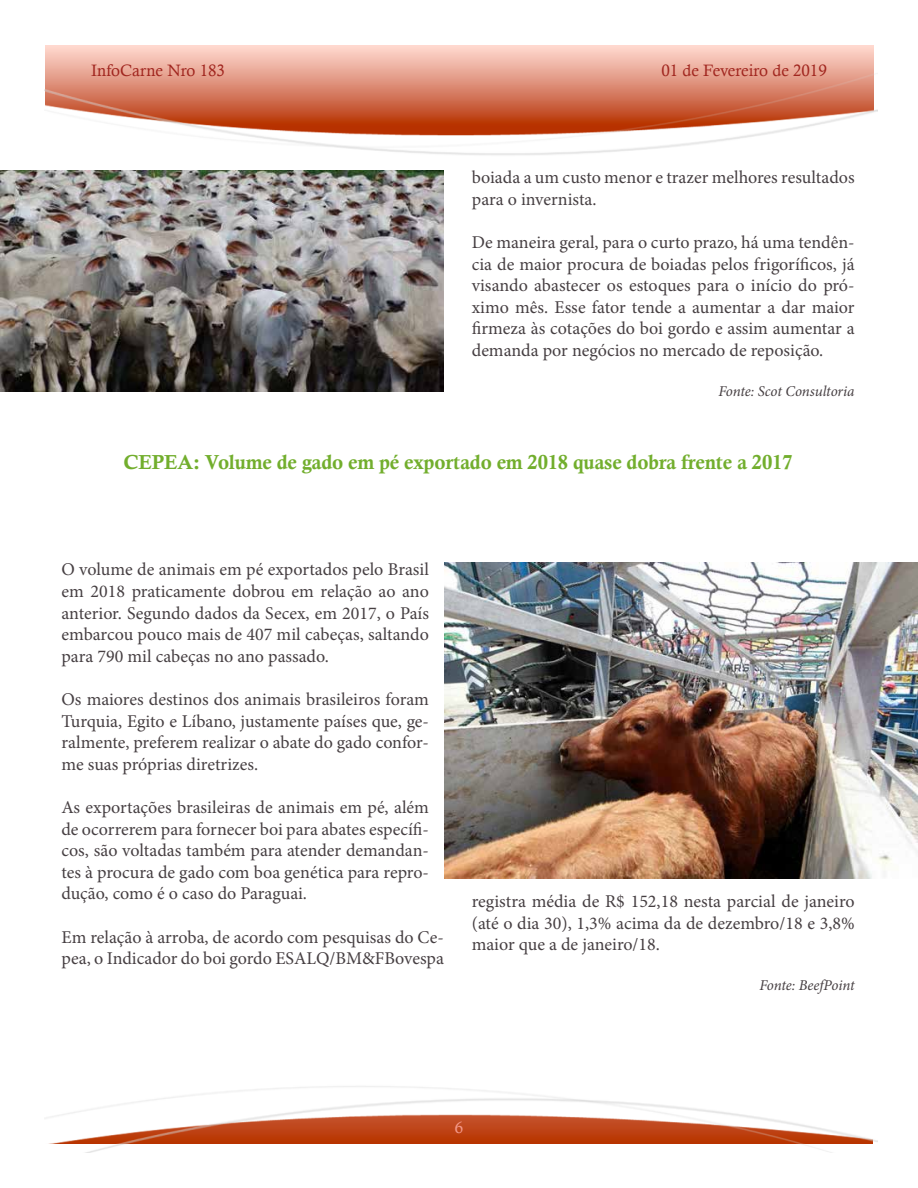
<style>
.page{position:relative;width:918px;height:1188px;background:#fff}
.page>*{position:absolute;margin:0;border:0;box-sizing:border-box;transform-origin:0 0}
.t1{font:20.25px "Calis MT Bol";letter-spacing:-.01em;color:#72ae2d}
.t2{font:18px/21.6px "Minion Pro";color:#463f42;text-align:justify}
.t3{font:16.5px "Calisto";color:#a1261f}
.t4{font:16.5px "Calisto";color:#f39889}
.t5{font:italic 15px "Minion Pro";letter-spacing:-.01em;color:#463f42}
</style>
<div class="page">
<img style="left:44px;top:45px;width:834px;height:1107px">
<img style="left:0;top:170px;width:444px;height:222px">
<img style="left:444px;top:562px;width:474px;height:316px">
<p class="t3" style="left:91px;top:61px;width:135px">InfoCarne Nro 183</p>
<p class="t3" style="left:662px;top:61px;width:167px">01 de Fevereiro de 2019</p>
<p class="t2" style="left:472px;top:167px;width:384px">boiada a um custo menor e trazer melhores resultados para o invernista.</p>
<p class="t2" style="left:472px;top:232px;width:384px">De maneira geral, para o curto prazo, há uma tendên&shy;cia de maior procura de boiadas pelos frigoríficos, já visando abastecer os estoques para o início do pró&shy;ximo mês. Esse fator tende a aumentar a dar maior firmeza às cotações do boi gordo e assim aumentar a demanda por negócios no mercado de reposição.</p>
<p class="t5" style="left:718px;top:381px;width:138px">Fonte: Scot Consultoria</p>
<p class="t1" style="left:123px;top:451px;width:671px">CEPEA: Volume de gado em pé exportado em 2018 quase dobra frente a 2017</p>
<p class="t2" style="left:61px;top:559px;width:369px">O volume de animais em pé exportados pelo Brasil em 2018 praticamente dobrou em relação ao ano anterior. Segundo dados da Secex, em 2017, o País embarcou pouco mais de 407 mil cabeças, saltando para 790 mil cabeças no ano passado.</p>
<p class="t2" style="left:61px;top:689px;width:369px">Os maiores destinos dos animais brasileiros foram Turquia, Egito e Líbano, justamente países que, ge&shy;ralmente, preferem realizar o abate do gado confor&shy;me suas próprias diretrizes.</p>
<p class="t2" style="left:61px;top:797px;width:369px">As exportações brasileiras de animais em pé, além de ocorrerem para fornecer boi para abates específi&shy;cos, são voltadas também para atender demandan&shy;tes à procura de gado com boa genética para repro&shy;dução, como é o caso do Paraguai.</p>
<p class="t2" style="left:61px;top:926px;width:384px">Em relação à arroba, de acordo com pesquisas do Ce&shy;pea, o Indicador do boi gordo ESALQ/BM&amp;FBovespa</p>
<p class="t2" style="left:472px;top:890px;width:384px">registra média de R$ 152,18 nesta parcial de janeiro (até o dia 30), 1,3% acima da de dezembro/18 e 3,8% maior que a de janeiro/18.</p>
<p class="t5" style="left:760px;top:975px;width:97px">Fonte: BeefPoint</p>
<p class="t4" style="left:455px;top:1118px;width:10px">6</p>
</div>
